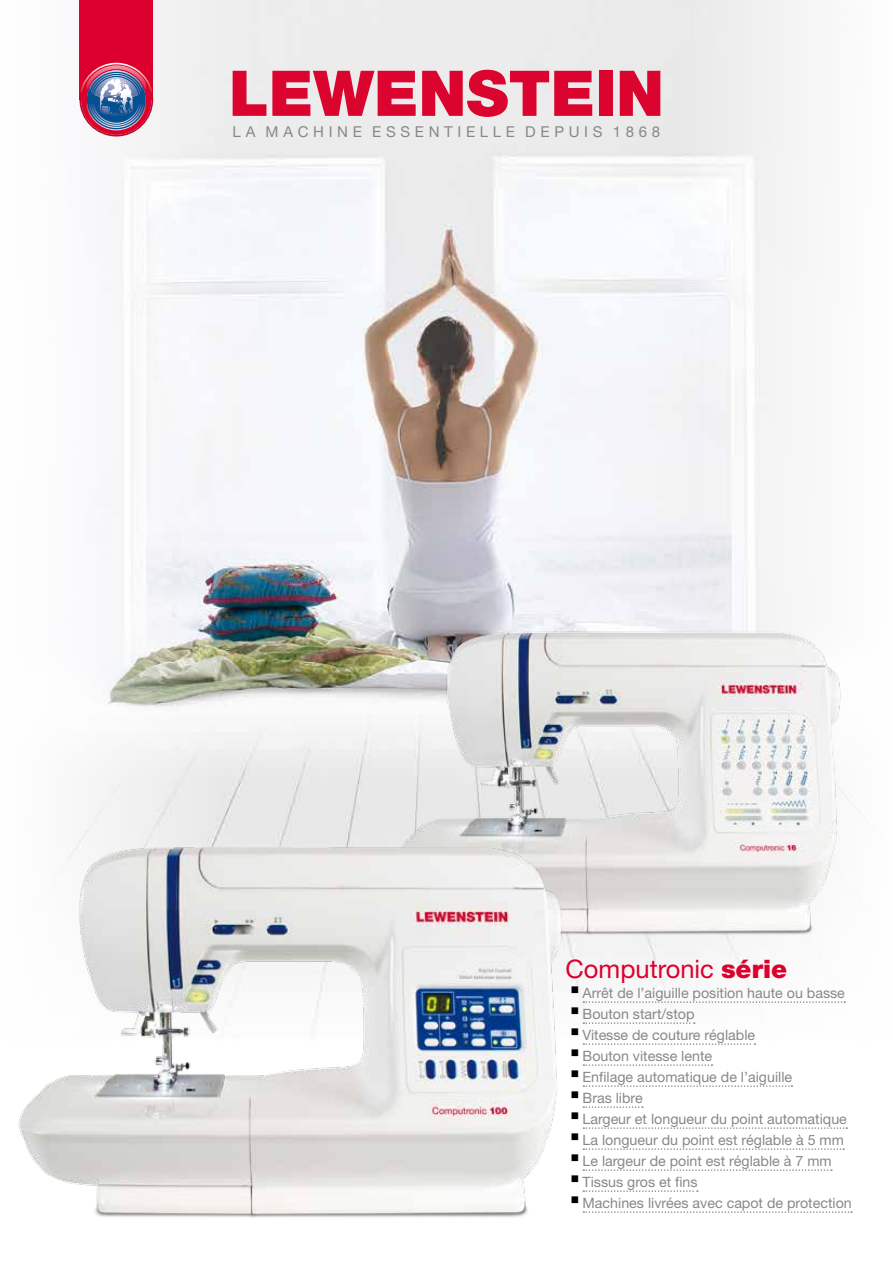
<style>
.page{position:relative;width:893px;height:1263px;background:#fff}
.page>*{position:absolute;margin:0;border:0;box-sizing:border-box;transform-origin:0 0}
.t1{font:25.5px "Helvetica Neue";color:#dc002e}
.t2{font:15px "Helvetica Neue";letter-spacing:.31em;color:#87888a}
.t3{font:14.25px/21px "Helvetica Neue";color:#87888a}
.s1{font-weight:900}
</style>
<div class="page">
<img style="left:85px;top:0;width:761px;height:1024px">
<img style="left:381px;top:621px;width:479px;height:328px">
<img style="left:18px;top:832px;width:568px;height:386px">
<svg style="left:583px;top:1211px;width:269px;height:2px"></svg>
<svg style="left:233px;top:71px;width:33px;height:45px"></svg>
<svg style="left:272px;top:71px;width:144px;height:45px;background:#df4866"></svg>
<svg style="left:422px;top:70px;width:170px;height:47px;background:#e05872"></svg>
<div style="left:599px;top:71px;width:14px;height:45px;background:#da042e"></div>
<svg style="left:620px;top:71px;width:40px;height:45px;background:#dc2f51"></svg>
<div style="left:79px;top:0;width:74px;height:100px;background:#db002e"></div>
<svg style="left:79px;top:63px;width:74px;height:74px"></svg>
<svg style="left:572px;top:986px;width:6px;height:7px"></svg>
<svg style="left:572px;top:1001px;width:273px;height:13px"></svg>
<svg style="left:572px;top:1022px;width:123px;height:13px"></svg>
<svg style="left:572px;top:1043px;width:183px;height:13px"></svg>
<svg style="left:572px;top:1064px;width:140px;height:13px"></svg>
<svg style="left:572px;top:1085px;width:220px;height:13px"></svg>
<svg style="left:572px;top:1106px;width:71px;height:13px"></svg>
<svg style="left:572px;top:1127px;width:275px;height:13px"></svg>
<svg style="left:572px;top:1148px;width:272px;height:13px"></svg>
<svg style="left:572px;top:1169px;width:260px;height:13px"></svg>
<svg style="left:572px;top:1190px;width:126px;height:13px"></svg>
<p class="t2" style="left:233px;top:122px;width:429px">La machine essentiell e depuis 1868</p>
<h1 class="t1" style="left:566px;top:954px;width:223px">Computronic <span class="s1">série</span></h1>
<p class="t3" style="left:583px;top:982px;width:271px">Arrêt de l’aiguille position haute ou basse<br>Bouton start/stop<br>Vitesse de couture réglable<br>Bouton vitesse lente<br>Enfilage automatique de l’aiguille<br>Bras libre<br>Largeur et longueur du point automatique<br>La longueur du point est réglable à 5 mm<br>Le largeur de point est réglable à 7 mm<br>Tissus gros et fins<br>Machines livrées avec capot de protection</p>
</div>
